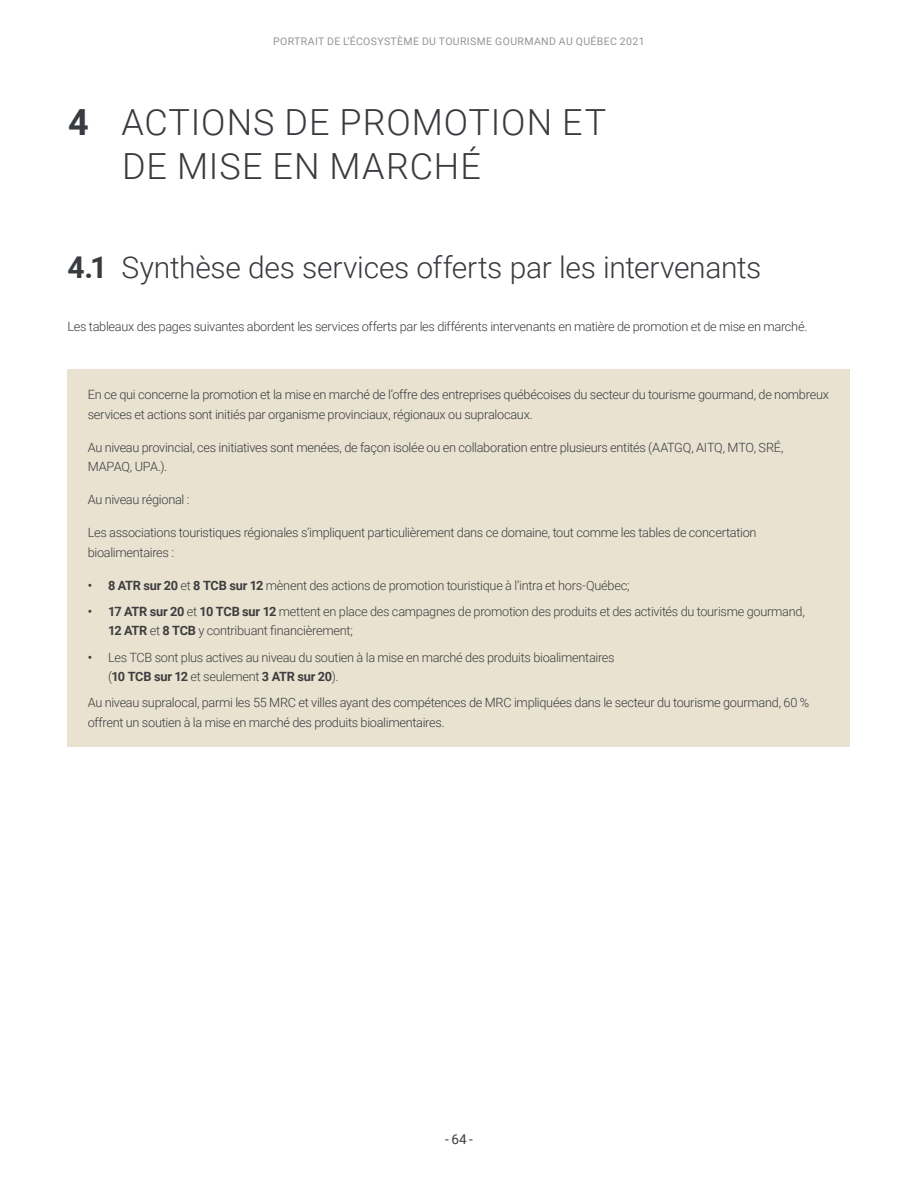
<style>
.page{position:relative;width:918px;height:1188px;background:#fff}
.page>*{position:absolute;margin:0;border:0;box-sizing:border-box;transform-origin:0 0}
.Titre-24{font:300 36px/43.5px "Roboto";letter-spacing:.025em;color:#383b3f}
.Titre-20{font:300 30px "Roboto";letter-spacing:-.01em;color:#383b3f}
.t1{font:13.5px "Roboto";color:#3e3e3f}
.Texte-corps_E{font:300 12.75px/19.5px "Roboto";letter-spacing:-.025em;color:#383b3f}
.Texte-puce_E{font:300 12.75px/19.5px "Roboto";letter-spacing:-.02em;color:#3e3e3f}
.t2{font:10.5px "Roboto";letter-spacing:.035em;color:#939598}
.s1{font-weight:700}
.s2{font-weight:500}
</style>
<div class="page">
<div style="left:68px;top:369px;width:782px;height:378px;background:#e9e2d0"></div>
<p class="t2" style="left:273px;top:34px;width:373px">PORTRAIT DE L’ÉCOSYSTÈME DU TOURISME GOURMAND AU QUÉBEC 2021</p>
<h1 class="Titre-24" style="left:122px;top:99px;width:486px;text-indent:-54px"><span class="s1">4</span> ACTIONS DE PROMOTION ET<br>DE MISE EN MARCHÉ</h1>
<h1 class="Titre-20" style="left:68px;top:246px;width:695px"><span class="s1">4.1</span> Synthèse des services offerts par les intervenants</h1>
<p class="Texte-corps_E" style="left:68px;top:317px;width:741px">Les tableaux des pages suivantes abordent les services offerts par les différents intervenants en matière de promotion et de mise en marché.</p>
<p class="Texte-corps_E" style="left:88px;top:384px;width:743px">En ce qui concerne la promotion et la mise en marché de l’offre des entreprises québécoises du secteur du tourisme gourmand, de nombreux services et actions sont initiés par organisme provinciaux, régionaux ou supralocaux.</p>
<p class="Texte-corps_E" style="left:88px;top:437px;width:697px">Au niveau provincial, ces initiatives sont menées, de façon isolée ou en collaboration entre plusieurs entités (AATGQ, AITQ, MTO, SRÉ,<br>MAPAQ, UPA.).</p>
<p class="Texte-corps_E" style="left:88px;top:489px;width:103px">Au niveau régional :</p>
<p class="Texte-corps_E" style="left:88px;top:522px;width:670px">Les associations touristiques régionales s’impliquent particulièrement dans ce domaine, tout comme les tables de concertation bioalimentaires :</p>
<p class="Texte-puce_E" style="left:88px;top:575px;width:543px"><span class="s2">•</span> <span class="s1">8 ATR sur 20</span> et <span class="s1">8 TCB sur 12</span> mènent des actions de promotion touristique à l’intra et hors-Québec;</p>
<p class="Texte-puce_E" style="left:108px;top:601px;width:698px;text-indent:-20px"><span class="s2">•</span> <span class="s1">17 ATR sur 20</span> et <span class="s1">10 TCB sur 12</span> mettent en place des campagnes de promotion des produits et des activités du tourisme gourmand,<br><span class="s1">12 ATR</span> et <span class="s1">8 TCB</span> y contribuant financièrement;</p>
<p class="Texte-puce_E" style="left:108px;top:647px;width:508px;text-indent:-20px"><span class="s2">•</span> Les TCB sont plus actives au niveau du soutien à la mise en marché des produits bioalimentaires (<span class="s1">10 TCB sur 12</span> et seulement <span class="s1">3 ATR sur 20</span>).</p>
<p class="Texte-corps_E" style="left:88px;top:693px;width:723px">Au niveau supralocal, parmi les 55 MRC et villes ayant des compétences de MRC impliquées dans le secteur du tourisme gourmand, 60 % offrent un soutien à la mise en marché des produits bioalimentaires.</p>
<p class="t1" style="left:445px;top:1130px;width:29px">- 64 -</p>
</div>
